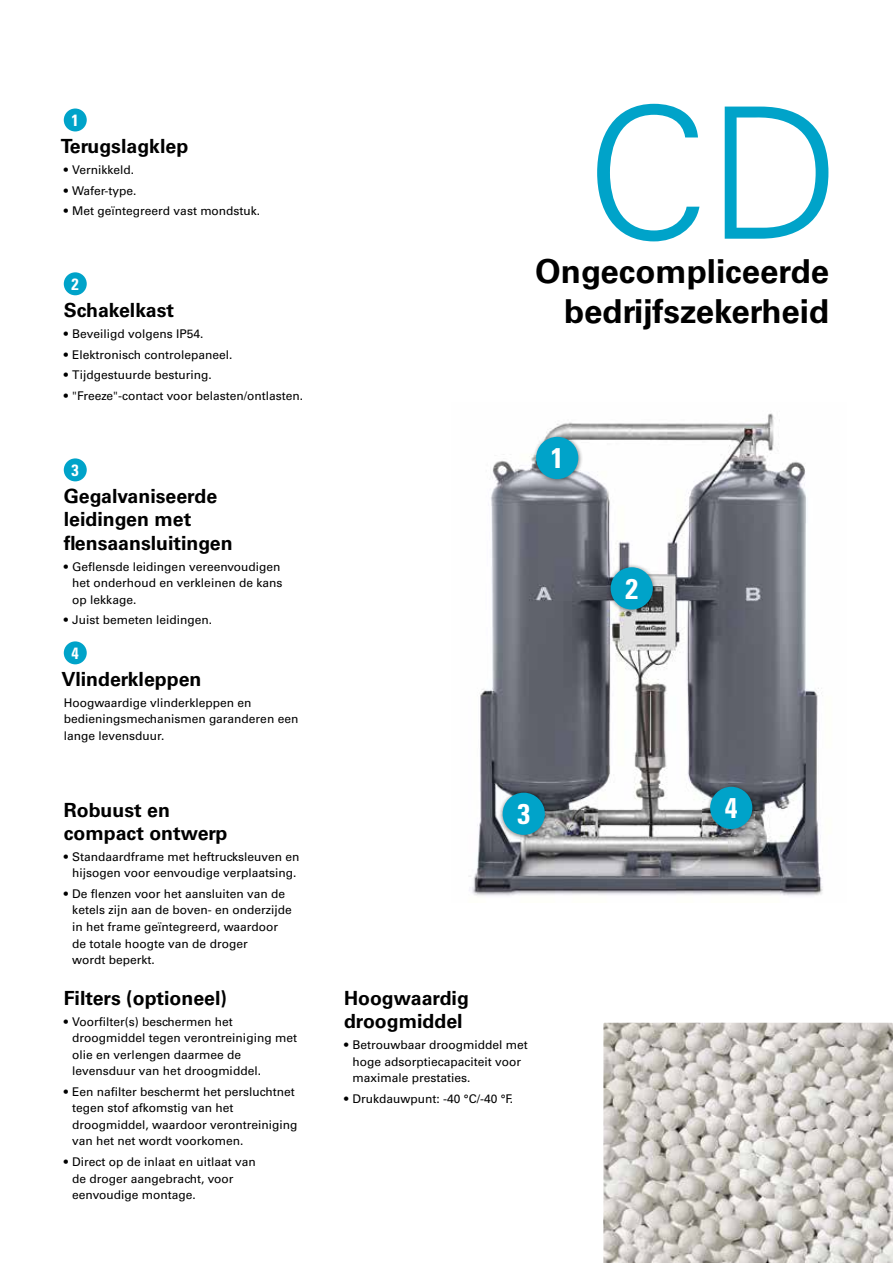
<style>
.page{position:relative;width:893px;height:1263px;background:#fff}
.page>*{position:absolute;margin:0;border:0;box-sizing:border-box;transform-origin:0 0}
.t1{font:300 183px "Univers LT Std";color:#00a3c9}
.t2{font:700 33px/39.6px "Univers LT Std";color:#000;text-align:right}
.t3{font:700 condensed 28.5px "Univers LT Std";color:#fff}
.t4{font:700 19.5px/23.4px "Univers LT Std";color:#000}
.t5{font:700 condensed 16.35px "Univers LT Std";color:#fff}
.t6{font:12px/16.5px "Univers LT Std";color:#000}
</style>
<div class="page">
<img style="left:469px;top:413px;width:354px;height:483px">
<img style="left:603px;top:1023px;width:290px;height:240px">
<div style="left:64px;top:641px;width:23px;height:23px;background:#00a3c9;border-radius:50%"></div>
<div style="left:64px;top:458px;width:23px;height:23px;background:#00a3c9;border-radius:50%"></div>
<div style="left:64px;top:272px;width:23px;height:23px;background:#00a3c9;border-radius:50%"></div>
<div style="left:64px;top:109px;width:23px;height:22px;background:#00a3c9;border-radius:50%"></div>
<div style="left:532px;top:433px;width:51px;height:51px;background:#000;opacity:.5"></div>
<div style="left:536px;top:437px;width:42px;height:42px;background:#00a3c9;border-radius:50%"></div>
<div style="left:706px;top:783px;width:51px;height:51px;background:#000;opacity:.5"></div>
<div style="left:710px;top:787px;width:42px;height:42px;background:#00a3c9;border-radius:50%"></div>
<div style="left:498px;top:789px;width:52px;height:51px;background:#000;opacity:.5"></div>
<div style="left:503px;top:793px;width:42px;height:42px;background:#00a3c9;border-radius:50%"></div>
<div style="left:606px;top:563px;width:52px;height:52px;background:#000;opacity:.5"></div>
<div style="left:611px;top:567px;width:42px;height:42px;background:#00a3c9;border-radius:50%"></div>
<h3 class="t5" style="left:72px;top:110px;width:9px">1</h3>
<h1 class="t1" style="left:586px;top:64px;width:256px">CD</h1>
<h3 class="t4" style="left:61px;top:135px;width:129px">Terugslagklep</h3>
<p class="t6" style="left:64px;top:161px;width:72px">• Vernikkeld.</p>
<p class="t6" style="left:64px;top:182px;width:74px">• Wafer-type.</p>
<p class="t6" style="left:64px;top:203px;width:198px">• Met geïntegreerd vast mondstuk.</p>
<h3 class="t5" style="left:72px;top:274px;width:9px">2</h3>
<h3 class="t4" style="left:64px;top:299px;width:112px">Schakelkast</h3>
<p class="t6" style="left:64px;top:325px;width:141px">• Beveiligd volgens IP54.</p>
<p class="t6" style="left:64px;top:346px;width:170px">• Elektronisch controlepaneel.</p>
<p class="t6" style="left:64px;top:367px;width:150px">• Tijdgestuurde besturing.</p>
<p class="t6" style="left:64px;top:388px;width:241px">• "Freeze"-contact voor belasten/ontlasten.</p>
<h3 class="t5" style="left:72px;top:460px;width:9px">3</h3>
<h3 class="t4" style="left:64px;top:485px;width:170px">Gegalvaniseerde leidingen met flensaansluitingen</h3>
<p class="t6" style="left:72px;top:558px;width:212px;text-indent:-9px">• Geflensde leidingen vereenvoudigen het onderhoud en verkleinen de kans op lekkage.</p>
<p class="t6" style="left:64px;top:612px;width:150px">• Juist bemeten leidingen.</p>
<h3 class="t5" style="left:72px;top:643px;width:9px">4</h3>
<h3 class="t4" style="left:61px;top:668px;width:142px">Vlinderkleppen</h3>
<p class="t6" style="left:64px;top:694px;width:236px">Hoogwaardige vlinderkleppen en bedieningsmechanismen garanderen een lange levensduur.</p>
<h3 class="t4" style="left:64px;top:798px;width:165px">Robuust en compact ontwerp</h3>
<p class="t6" style="left:64px;top:848px;width:237px;text-align:center">• Standaardframe met heftrucksleuven en hijsogen voor eenvoudige verplaatsing.</p>
<p class="t6" style="left:72px;top:885px;width:221px;text-indent:-9px">• De flenzen voor het aansluiten van de ketels zijn aan de boven- en onderzijde in het frame geïntegreerd, waardoor de totale hoogte van de droger<br>wordt beperkt.</p>
<h3 class="t4" style="left:64px;top:986px;width:165px">Filters (optioneel)</h3>
<p class="t6" style="left:72px;top:1013px;width:226px;text-indent:-9px">• Voorfilter(s) beschermen het droogmiddel tegen verontreiniging met olie en verlengen daarmee de levensduur van het droogmiddel.</p>
<p class="t6" style="left:72px;top:1083px;width:227px;text-indent:-9px">• Een nafilter beschermt het persluchtnet tegen stof afkomstig van het droogmiddel, waardoor verontreiniging van het net wordt voorkomen.</p>
<p class="t6" style="left:72px;top:1154px;width:185px;text-indent:-9px">• Direct op de inlaat en uitlaat van de droger aangebracht, voor eenvoudige montage.</p>
<h2 class="t2" style="left:535px;top:252px;width:295px">Ongecompliceerde bedrijfszekerheid</h2>
<h3 class="t3" style="left:551px;top:441px;width:14px">1</h3>
<h3 class="t3" style="left:625px;top:571px;width:14px">2</h3>
<h3 class="t3" style="left:517px;top:796px;width:14px">3</h3>
<h3 class="t3" style="left:725px;top:790px;width:14px">4</h3>
<h3 class="t4" style="left:344px;top:986px;width:126px">Hoogwaardig droogmiddel</h3>
<p class="t6" style="left:353px;top:1037px;width:177px;text-indent:-9px">• Betrouwbaar droogmiddel met hoge adsorptiecapaciteit voor maximale prestaties.</p>
<p class="t6" style="left:344px;top:1090px;width:170px">• Drukdauwpunt: -40 °C/-40 °F.</p>
</div>
